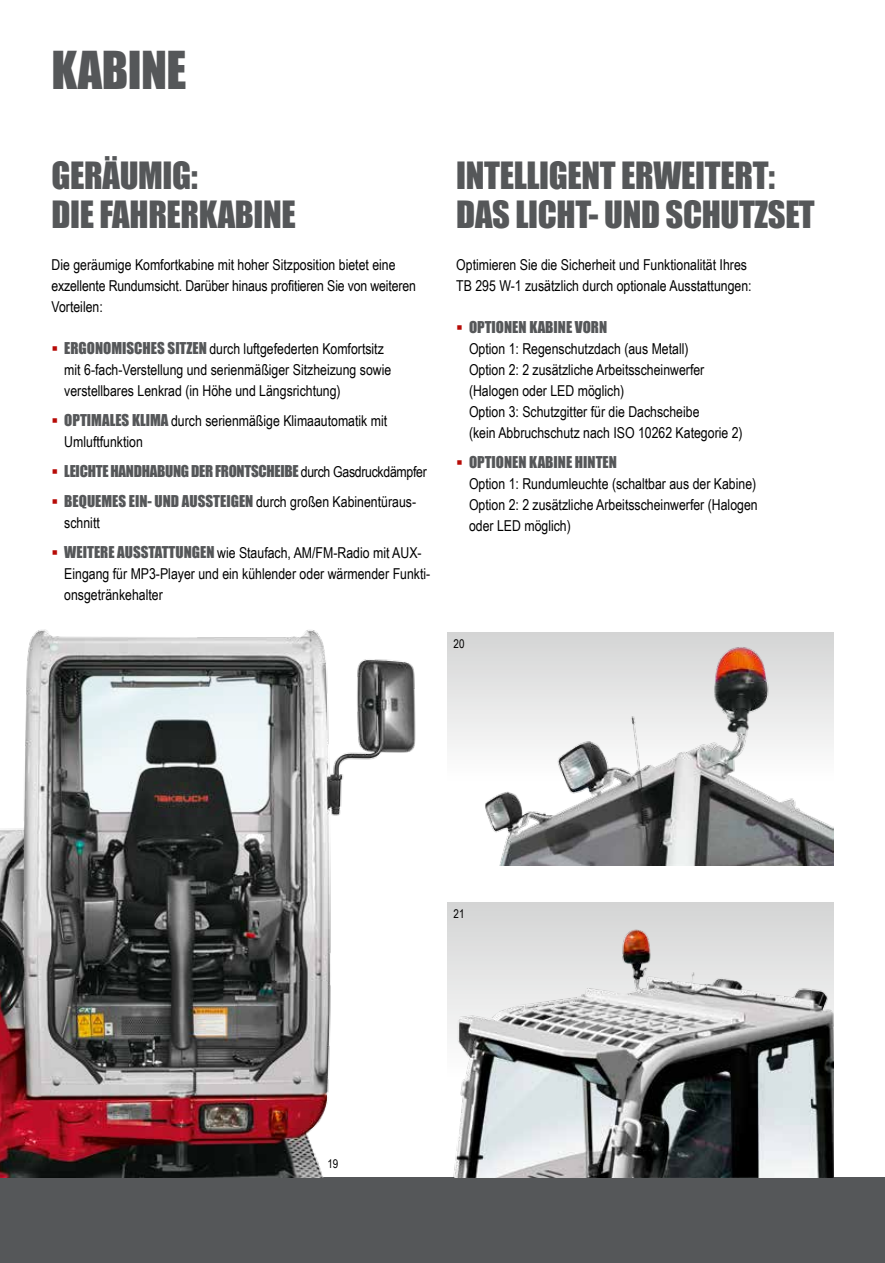
<style>
.page{position:relative;width:885px;height:1263px;background:#fff}
.page>*{position:absolute;margin:0;border:0;box-sizing:border-box;transform-origin:0 0}
.t1{font:48px "Impact";letter-spacing:-.01em;color:#555759}
.t2{font:34.5px/39px "Impact";letter-spacing:-.01em;color:#555759}
.t3{font:15px/21px "Arial Narrow";color:#000}
.t4{font:15px/30px "Impact";letter-spacing:-.02em;color:#555759}
.t5{font:15px "Impact";color:#555759}
.t6{font:12px "Arial Narrow";color:#000}
.s1{font-family:"Impact";color:#555759}
.s2{font-family:"Arial Narrow";color:#000}
</style>
<div class="page">
<div style="left:0;top:1178px;width:884px;height:85px;background:#555759"></div>
<img style="left:0;top:629px;width:430px;height:549px">
<img style="left:447px;top:902px;width:386px;height:276px">
<div style="left:447px;top:632px;width:386px;height:233px;background:linear-gradient(to bottom,#d9dada,#fff)"></div>
<img style="left:471px;top:632px;width:362px;height:233px">
<h1 class="t1" style="left:52px;top:33px;width:136px">KABINE</h1>
<h2 class="t2" style="left:52px;top:155px;width:246px">GERÄUMIG:<br>DIE FAHRERKABINE</h2>
<p class="t3" style="left:52px;top:254px;width:366px">Die geräumige Komfortkabine mit hoher Sitzposition bietet eine exzellente Rundumsicht. Darüber hinaus profitieren Sie von weiteren<br>Vorteilen:</p>
<p class="t3" style="left:64px;top:338px;width:328px"><span class="s1">ERGONOMISCHES SITZEN</span> durch luftgefederten Komfortsitz mit 6-fach-Verstellung und serienmäßiger Sitzheizung sowie verstellbares Lenkrad (in Höhe und Längsrichtung)</p>
<p class="t3" style="left:64px;top:410px;width:324px"><span class="s1">OPTIMALES KLIMA</span> durch serienmäßige Klimaautomatik mit<br>Umluftfunktion</p>
<p class="t4" style="left:64px;top:456px;width:364px">LEICHTE HANDHABUNG DER FRONTSCHEIBE <span class="s2">durch Gasdruckdämpfer<br></span>BEQUEMES EIN- UND AUSSTEIGEN <span class="s2">durch großen Kabinentüraus-</span></p>
<p class="t3" style="left:64px;top:507px;width:359px;line-height:30px">schnitt<br><span class="s1">WEITERE AUSSTATTUNGEN</span> wie Staufach, AM/FM-Radio mit AUX-</p>
<p class="t3" style="left:64px;top:563px;width:367px">Eingang für MP3-Player und ein kühlender oder wärmender Funkti&shy;onsgetränkehalter</p>
<h2 class="t2" style="left:456px;top:155px;width:360px">INTELLIGENT ERWEITERT:<br>DAS LICHT- UND SCHUTZSET</h2>
<p class="t3" style="left:456px;top:254px;width:297px">Optimieren Sie die Sicherheit und Funktionalität Ihres<br>TB 295 W-1 zusätzlich durch optionale Ausstattungen:</p>
<p class="t5" style="left:469px;top:315px;width:140px">OPTIONEN KABINE VORN</p>
<p class="t3" style="left:469px;top:338px;width:275px">Option 1: Regenschutzdach (aus Metall)<br>Option 2: 2 zusätzliche Arbeitsscheinwerfer (Halogen oder LED möglich)<br>Option 3: Schutzgitter für die Dachscheibe<br>(kein Abbruchschutz nach ISO 10262 Kategorie 2)</p>
<p class="t5" style="left:469px;top:450px;width:149px">OPTIONEN KABINE HINTEN</p>
<p class="t3" style="left:469px;top:473px;width:290px;text-align:justify">Option 1: Rundumleuchte (schaltbar aus der Kabine)<br>Option 2: 2 zusätzliche Arbeitsscheinwerfer (Halogen oder LED möglich)</p>
<p class="t6" style="left:453px;top:635px;width:12px">20</p>
<p class="t6" style="left:327px;top:1154px;width:12px">19</p>
<p class="t6" style="left:453px;top:905px;width:12px">21</p>
</div>
